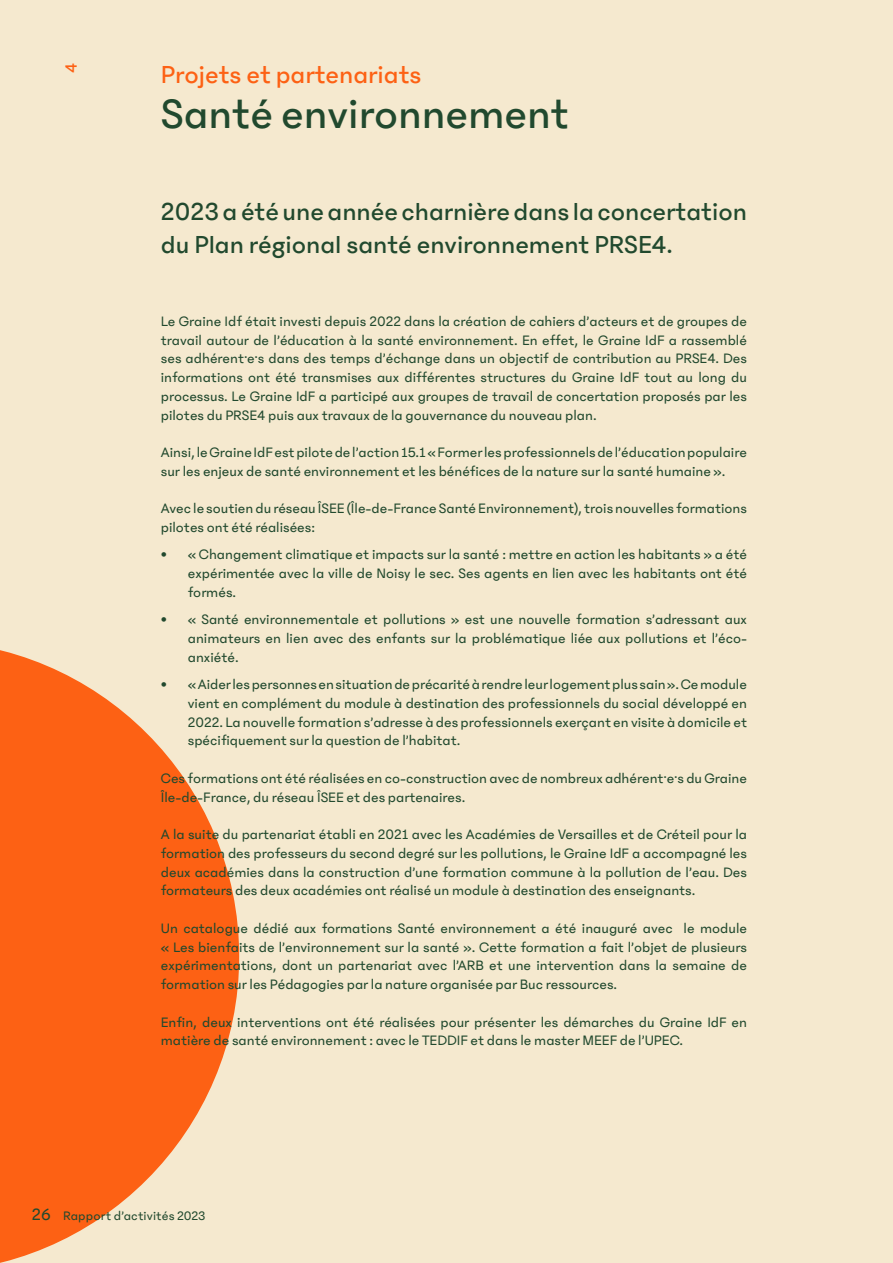
<style>
.page{position:relative;width:893px;height:1263px;background:#f5e9cf}
.page>*{position:absolute;margin:0;border:0;box-sizing:border-box;transform-origin:0 0}
.t1{font:45px "Phantom Sans 0.6 Book Graine";color:#21492e}
.t2{font:27px/32.4px "Phantom Sans 0.6 Book Graine";color:#21492e}
.t3{font:27px "Phantom Sans 0.6 Book Graine";color:#fd6114}
.t4{font:18px "Phantom Sans 0.6 Book Graine";color:#fd6114}
.t5{font:15px/18.8px "Phantom Sans 0.6";color:#21492e;text-align:justify}
.t6{font:13.5px "Phantom Sans 0.6";letter-spacing:.01em;color:#21492e}
.s1{font-size:18px}
</style>
<div class="page">
<svg style="left:0;top:650px;width:239px;height:613px;fill:#fd6114"></svg>
<p class="t4" style="left:60px;top:73px;width:12px;rotate:-90deg">4</p>
<h2 class="t3" style="left:161px;top:59px;width:262px">Projets et partenariats</h2>
<h1 class="t1" style="left:161px;top:87px;width:410px">Santé environnement</h1>
<h2 class="t2" style="left:161px;top:198px;width:587px">2023 a été une année charnière dans la concertation du Plan régional santé environnement PRSE4.</h2>
<p class="t5" style="left:161px;top:312px;width:588px">Le Graine Idf était investi depuis 2022 dans la création de cahiers d’acteurs et de groupes de travail autour de l’éducation à la santé environnement. En effet, le Graine IdF a rassemblé ses adhérent·e·s dans des temps d’échange dans un objectif de contribution au PRSE4. Des informations ont été transmises aux différentes structures du Graine IdF tout au long du processus. Le Graine IdF a participé aux groupes de travail de concertation proposés par les pilotes du PRSE4 puis aux travaux de la gouvernance du nouveau plan.</p>
<p class="t5" style="left:161px;top:443px;width:588px">Ainsi, le Graine IdF est pilote de l’action 15.1 « Former les professionnels de l’éducation populaire sur les enjeux de santé environnement et les bénéfices de la nature sur la santé humaine ».</p>
<p class="t5" style="left:161px;top:499px;width:588px">Avec le soutien du réseau ÎSEE (Île-de-France Santé Environnement), trois nouvelles formations pilotes ont été réalisées:</p>
<p class="t5" style="left:188px;top:545px;width:561px;text-indent:-27px">• « Changement climatique et impacts sur la santé : mettre en action les habitants » a été expérimentée avec la ville de Noisy le sec. Ses agents en lien avec les habitants ont été formés.</p>
<p class="t5" style="left:188px;top:610px;width:561px;text-indent:-27px">• « Santé environnementale et pollutions » est une nouvelle formation s’adressant aux animateurs en lien avec des enfants sur la problématique liée aux pollutions et l’éco&shy;anxiété.</p>
<p class="t5" style="left:188px;top:675px;width:561px;text-indent:-27px">• « Aider les personnes en situation de précarité à rendre leur logement plus sain ». Ce module vient en complément du module à destination des professionnels du social développé en 2022. La nouvelle formation s’adresse à des professionnels exerçant en visite à domicile et spécifiquement sur la question de l’habitat.</p>
<p class="t5" style="left:161px;top:768px;width:588px">Ces formations ont été réalisées en co-construction avec de nombreux adhérent·e·s du Graine<br>Île-de-France, du réseau ÎSEE et des partenaires.</p>
<p class="t5" style="left:161px;top:825px;width:588px">A la suite du partenariat établi en 2021 avec les Académies de Versailles et de Créteil pour la formation des professeurs du second degré sur les pollutions, le Graine IdF a accompagné les deux académies dans la construction d’une formation commune à la pollution de l’eau. Des formateurs des deux académies ont réalisé un module à destination des enseignants.</p>
<p class="t5" style="left:161px;top:918px;width:588px">Un catalogue dédié aux formations Santé environnement a été inauguré avec le module « Les bienfaits de l’environnement sur la santé ». Cette formation a fait l’objet de plusieurs expérimentations, dont un partenariat avec l’ARB et une intervention dans la semaine de formation sur les Pédagogies par la nature organisée par Buc ressources.</p>
<p class="t5" style="left:161px;top:1012px;width:588px">Enfin, deux interventions ont été réalisées pour présenter les démarches du Graine IdF en matière de santé environnement : avec le TEDDIF et dans le master MEEF de l’UPEC.</p>
<p class="t6" style="left:32px;top:1208px;width:175px"><span class="s1">26</span> Rapport d’activités 2023</p>
</div>
